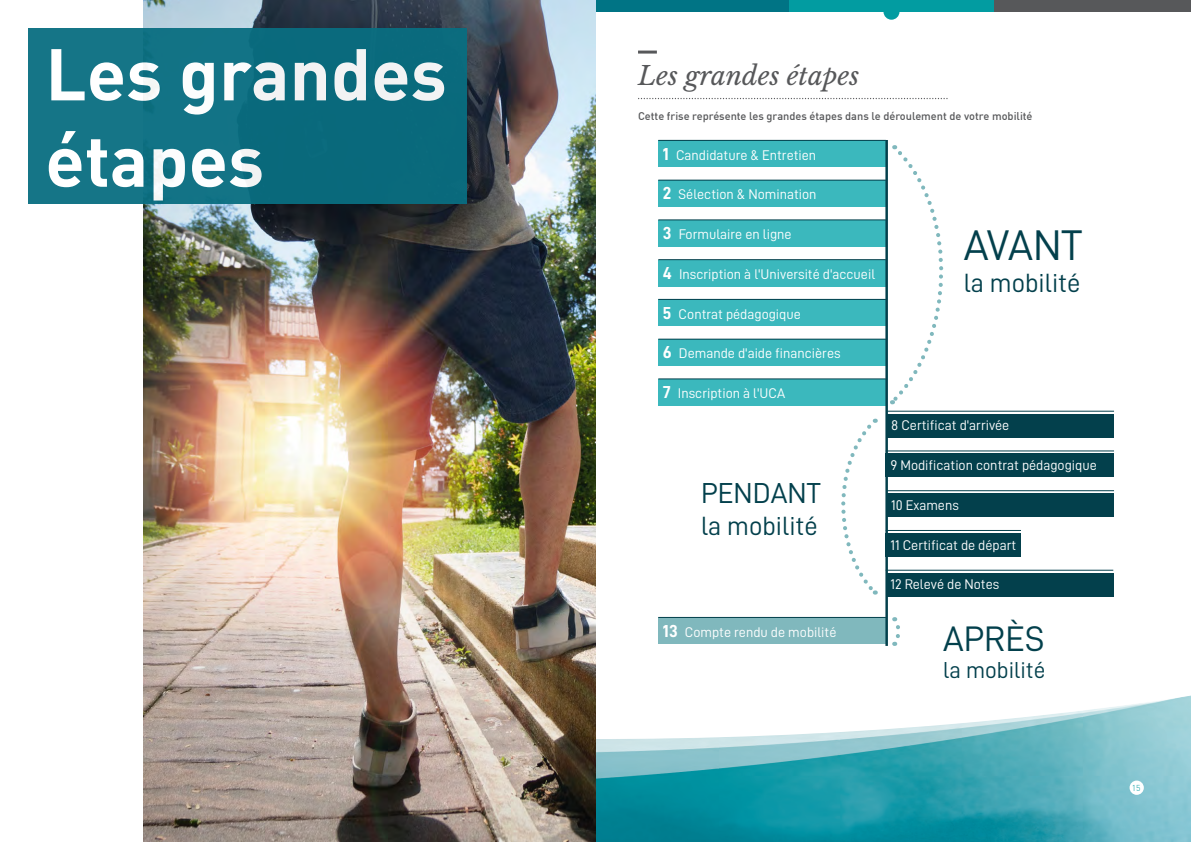
<style>
.page{position:relative;width:1191px;height:842px;background:#fff}
.page>*{position:absolute;margin:0;border:0;box-sizing:border-box;transform-origin:0 0}
.t1{font:700 72px/86.4px "DIN Offc";color:#fff}
.corps{font:43px "D DIN";letter-spacing:-.015em;color:#03404c}
.corps-2{font:35.6px "D DIN";color:#03404c}
.corps-3{font:29px "D DIN";color:#03404c}
.corps-4{font:26.5px "D DIN";color:#03404c}
.t2{font:italic 26px "Libre Baskerville";color:#57585a}
.corps-5{font:23.2px "D DIN";color:#03404c}
.Titres_frise_avant{font:14.1px "D DIN";color:#fff}
.Titres_frise{font:14.1px "D DIN";color:#fff}
.Titres_frise_après{font:14.1px "D DIN";color:#fff}
.texte_1{font:500 11px "DIN Offc";color:#57585a}
.t3{font:300 8.5px "DIN Offc";color:#029ca1}
.s1{font-family:"D DIN Bold";font-size:17.4px}
</style>
<div class="page">
<img style="left:595px;top:694px;width:596px;height:148px">
<div style="left:595px;top:0;width:194px;height:12px;background:#007485"></div>
<div style="left:993px;top:0;width:198px;height:12px;background:#57585a"></div>
<div style="left:789px;top:0;width:204px;height:12px;background:#029ca1"></div>
<div style="left:883px;top:4px;width:16px;height:16px;background:#029ca1;border-radius:50%"></div>
<div style="left:1129px;top:780px;width:14px;height:15px;background:#fff;border-radius:50%"></div>
<img style="left:143px;top:0;width:452px;height:842px">
<div style="left:28px;top:28px;width:438px;height:176px;background:#096e81"></div>
<hr style="left:638px;top:51px;width:19px;height:3px;background:#57585a">
<svg style="left:638px;top:98px;width:309px;height:1px"></svg>
<div style="left:658px;top:220px;width:228px;height:27px;background:#3bb8bd"></div>
<hr style="left:658px;top:219px;width:228px;height:1px;background:#03404c">
<div style="left:658px;top:180px;width:228px;height:27px;background:#3bb8bd"></div>
<hr style="left:658px;top:180px;width:228px;height:1px;background:#03404c">
<div style="left:658px;top:339px;width:228px;height:27px;background:#3bb8bd"></div>
<hr style="left:658px;top:339px;width:228px;height:1px;background:#03404c">
<div style="left:886px;top:414px;width:228px;height:23px;background:#03404c"></div>
<hr style="left:886px;top:411px;width:228px;height:1px;background:#03404c">
<div style="left:658px;top:379px;width:228px;height:27px;background:#3bb8bd"></div>
<hr style="left:658px;top:378px;width:228px;height:1px;background:#03404c">
<div style="left:658px;top:260px;width:228px;height:26px;background:#3bb8bd"></div>
<hr style="left:658px;top:259px;width:228px;height:1px;background:#03404c">
<div style="left:886px;top:493px;width:228px;height:24px;background:#03404c"></div>
<hr style="left:886px;top:490px;width:228px;height:1px;background:#03404c">
<div style="left:885px;top:573px;width:228px;height:23px;background:#03404c"></div>
<hr style="left:885px;top:570px;width:228px;height:1px;background:#03404c">
<div style="left:658px;top:299px;width:228px;height:27px;background:#3bb8bd"></div>
<hr style="left:658px;top:299px;width:228px;height:1px;background:#03404c">
<div style="left:885px;top:454px;width:229px;height:23px;background:#03404c"></div>
<hr style="left:885px;top:450px;width:229px;height:1px;background:#03404c">
<div style="left:885px;top:533px;width:136px;height:24px;background:#03404c"></div>
<hr style="left:885px;top:530px;width:136px;height:1px;background:#03404c">
<div style="left:658px;top:617px;width:228px;height:27px;background:#80b8bd"></div>
<hr style="left:658px;top:617px;width:228px;height:1px;background:#03404c">
<div style="left:658px;top:140px;width:228px;height:27px;background:#3bb8bd"></div>
<hr style="left:658px;top:140px;width:228px;height:1px;background:#03404c">
<hr style="left:885px;top:140px;width:3px;height:506px;background:#03404c">
<svg style="left:890px;top:145px;width:54px;height:260px"></svg>
<svg style="left:841px;top:419px;width:37px;height:176px"></svg>
<svg style="left:892px;top:617px;width:8px;height:29px"></svg>
<h1 class="t1" style="left:45px;top:28px;width:403px">Les grandes étapes</h1>
<h1 class="t2" style="left:638px;top:60px;width:223px">Les grandes étapes</h1>
<p class="texte_1" style="left:638px;top:109px;width:396px">Cette frise représente les grandes étapes dans le déroulement de votre mobilité</p>
<p class="Titres_frise_avant" style="left:663px;top:147px;width:155px"><span class="s1">1</span> Candidature &amp; Entretien</p>
<p class="Titres_frise_avant" style="left:663px;top:187px;width:155px"><span class="s1">2</span> Sélection &amp; Nomination</p>
<p class="Titres_frise_avant" style="left:663px;top:226px;width:130px"><span class="s1">3</span> Formulaire en ligne</p>
<p class="Titres_frise_avant" style="left:663px;top:266px;width:214px"><span class="s1">4</span> Inscription à l'Université d'accueil</p>
<p class="Titres_frise_avant" style="left:663px;top:306px;width:139px"><span class="s1">5</span> Contrat pédagogique</p>
<p class="Titres_frise_avant" style="left:663px;top:346px;width:179px"><span class="s1">6</span> Demande d'aide financières</p>
<p class="Titres_frise_avant" style="left:663px;top:385px;width:124px"><span class="s1">7</span> Inscription à l'UCA</p>
<p class="corps-3" style="left:701px;top:477px;width:121px">PENDANT</p>
<p class="corps-4" style="left:701px;top:511px;width:118px">la mobilité</p>
<p class="Titres_frise_après" style="left:663px;top:624px;width:175px"><span class="s1">13</span> Compte rendu de mobilité</p>
<p class="corps" style="left:963px;top:222px;width:120px">AVANT</p>
<p class="corps-4" style="left:963px;top:269px;width:118px">la mobilité</p>
<p class="Titres_frise" style="left:891px;top:418px;width:120px">8 Certificat d'arrivée</p>
<p class="Titres_frise" style="left:890px;top:458px;width:208px">9 Modification contrat pédagogique</p>
<p class="Titres_frise" style="left:891px;top:497px;width:69px">10 Examens</p>
<p class="Titres_frise" style="left:890px;top:537px;width:127px">11 Certificat de départ</p>
<p class="Titres_frise" style="left:890px;top:577px;width:110px">12 Relevé de Notes</p>
<p class="corps-2" style="left:943px;top:619px;width:103px">APRÈS</p>
<p class="corps-5" style="left:943px;top:658px;width:104px">la mobilité</p>
<p class="t3" style="left:1131px;top:783px;width:10px">15</p>
</div>
